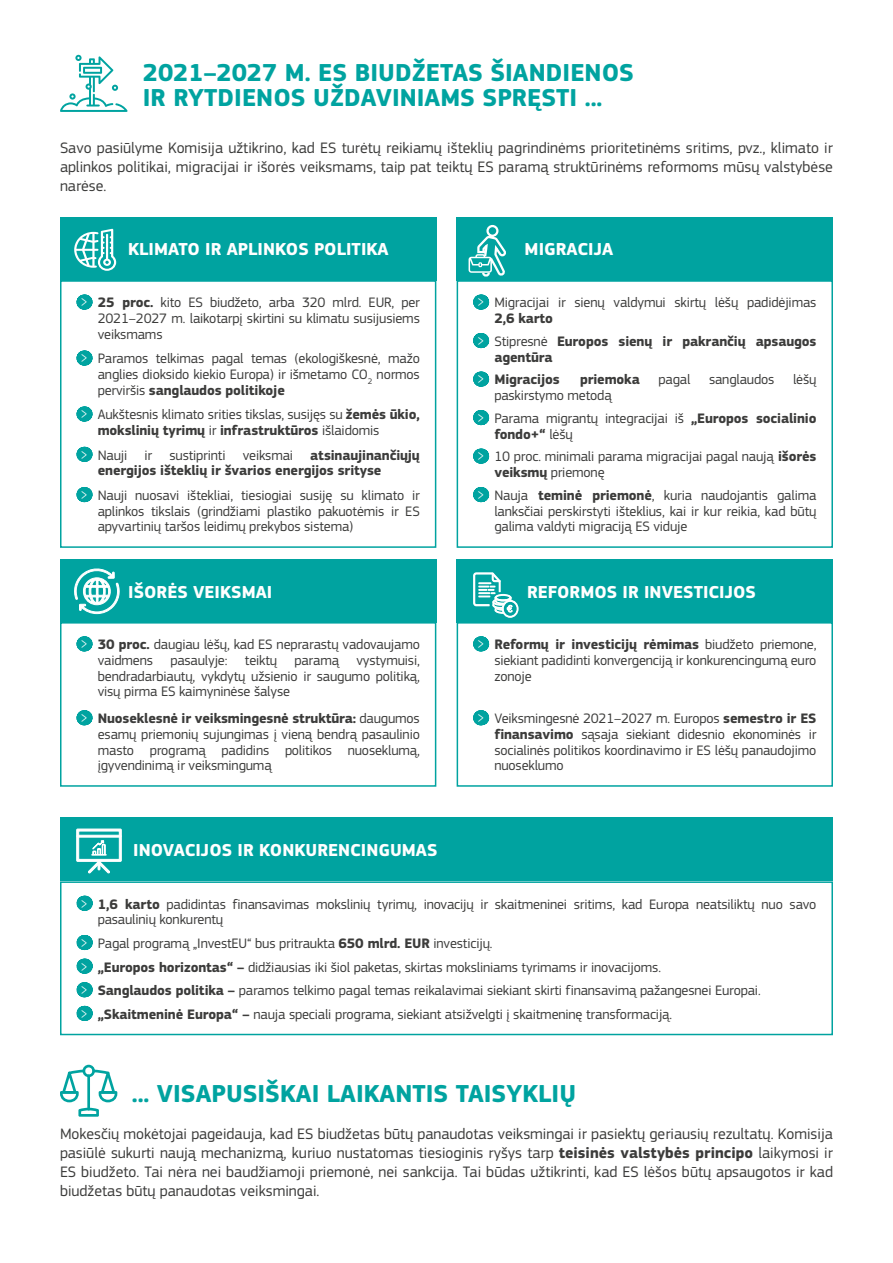
<style>
.page{position:relative;width:893px;height:1263px;background:#fff}
.page>*{position:absolute;margin:0;border:0;box-sizing:border-box;transform-origin:0 0}
.title_2{font:700 25.5px/25.5px "EC Square Sans Pro";color:#00a3a0}
.fig4_1{font:700 18px "EC Square Sans Pro";color:#fff}
.body_break{font:15.75px/18.9px "EC Square Sans Pro";color:#3c3c3b;text-align:justify}
.t1{font:14.25px/15.8px "EC Square Sans Pro";letter-spacing:-.01em;color:#3c3c3b;text-align:justify}
.t2{font:700 14.25px/15.8px "EC Square Sans Pro";letter-spacing:-.01em;color:#3c3c3b}
.s1{font-weight:300;font-size:15.6px;color:#fff}
.s2{font-weight:700}
.s3{font-weight:400}
</style>
<div class="page">
<svg style="left:60px;top:1065px;width:57px;height:52px"></svg>
<svg style="left:60px;top:55px;width:68px;height:57px"></svg>
<div style="left:60px;top:817px;width:773px;height:64px;background:#00a3a0"></div>
<svg style="left:76px;top:829px;width:46px;height:44px"></svg>
<div style="left:60px;top:559px;width:376px;height:64px;background:#00a3a0"></div>
<svg style="left:74px;top:568px;width:46px;height:46px"></svg>
<div style="left:457px;top:217px;width:376px;height:64px;background:#00a3a0"></div>
<svg style="left:469px;top:224px;width:37px;height:53px"></svg>
<div style="left:60px;top:217px;width:376px;height:64px;background:#00a3a0"></div>
<svg style="left:74px;top:229px;width:42px;height:42px"></svg>
<div style="left:457px;top:559px;width:376px;height:64px;background:#00a3a0"></div>
<svg style="left:473px;top:572px;width:45px;height:46px"></svg>
<svg style="left:84px;top:295px;width:1px;height:15px"></svg>
<svg style="left:84px;top:351px;width:1px;height:15px"></svg>
<svg style="left:84px;top:406px;width:1px;height:15px"></svg>
<svg style="left:84px;top:447px;width:1px;height:15px"></svg>
<svg style="left:84px;top:487px;width:1px;height:15px"></svg>
<div style="left:60px;top:280px;width:376px;height:268px;border:2px solid #00a3a0"></div>
<svg style="left:84px;top:896px;width:1px;height:15px"></svg>
<svg style="left:84px;top:935px;width:1px;height:15px"></svg>
<svg style="left:84px;top:959px;width:1px;height:15px"></svg>
<svg style="left:84px;top:982px;width:1px;height:15px"></svg>
<svg style="left:84px;top:1006px;width:1px;height:15px"></svg>
<div style="left:60px;top:881px;width:773px;height:154px;border:2px solid #00a3a0"></div>
<svg style="left:481px;top:295px;width:1px;height:15px"></svg>
<svg style="left:481px;top:333px;width:1px;height:15px"></svg>
<svg style="left:481px;top:372px;width:1px;height:15px"></svg>
<svg style="left:481px;top:410px;width:1px;height:15px"></svg>
<svg style="left:481px;top:449px;width:1px;height:15px"></svg>
<svg style="left:481px;top:487px;width:1px;height:15px"></svg>
<div style="left:457px;top:280px;width:376px;height:268px;border:2px solid #00a3a0"></div>
<svg style="left:481px;top:636px;width:1px;height:15px"></svg>
<svg style="left:481px;top:710px;width:1px;height:15px"></svg>
<div style="left:457px;top:622px;width:376px;height:165px;border:2px solid #00a3a0"></div>
<svg style="left:84px;top:636px;width:1px;height:15px"></svg>
<svg style="left:84px;top:710px;width:1px;height:15px"></svg>
<div style="left:60px;top:622px;width:376px;height:165px;border:2px solid #00a3a0"></div>
<p class="title_2" style="left:143px;top:60px;width:493px">2021–2027 M. ES BIUDŽETAS ŠIANDIENOS<br>IR RYTDIENOS UŽDAVINIAMS SPRĘSTI ...</p>
<p class="body_break" style="left:60px;top:139px;width:774px">Savo pasiūlyme Komisija užtikrino, kad ES turėtų reikiamų išteklių pagrindinėms prioritetinėms sritims, pvz., klimato ir aplinkos politikai, migracijai ir išorės veiksmams, taip pat teiktų ES paramą struktūrinėms reformoms mūsų valstybėse narėse.</p>
<p class="fig4_1" style="left:128px;top:239px;width:262px">KLIMATO IR APLINKOS POLITIKA</p>
<p class="fig4_1" style="left:525px;top:239px;width:90px">MIGRACIJA</p>
<p class="t1" style="left:98px;top:295px;width:324px;text-indent:-17px"><span class="s1">&gt;</span> <span class="s2">25 proc.</span> kito ES biudžeto, arba 320 mlrd. EUR, per 2021–2027 m. laikotarpį skirtini su klimatu susijusiems veiksmams</p>
<p class="t1" style="left:98px;top:351px;width:324px;text-indent:-17px"><span class="s1">&gt;</span> Paramos telkimas pagal temas (ekologiškesnė, mažo anglies dioksido kiekio Europa) ir išmetamo CO<sub>2</sub> normos perviršis <span class="s2">sanglaudos politikoje</span></p>
<p class="t1" style="left:98px;top:407px;width:324px;text-indent:-17px"><span class="s1">&gt;</span> Aukštesnis klimato srities tikslas, susijęs su <span class="s2">žemės ūkio, mokslinių tyrimų</span> ir <span class="s2">infrastruktūros</span> išlaidomis</p>
<p class="t2" style="left:98px;top:448px;width:324px;text-indent:-17px"><span class="s1">&gt;</span> <span class="s3">Nauji ir sustiprinti veiksmai</span> atsinaujinančiųjų energijos išteklių ir švarios energijos srityse</p>
<p class="t1" style="left:98px;top:487px;width:324px;text-indent:-17px"><span class="s1">&gt;</span> Nauji nuosavi ištekliai, tiesiogiai susiję su klimato ir aplinkos tikslais (grindžiami plastiko pakuotėmis ir ES apyvartinių taršos leidimų prekybos sistema)</p>
<p class="t1" style="left:494px;top:295px;width:324px;text-indent:-17px"><span class="s1">&gt;</span> Migracijai ir sienų valdymui skirtų lėšų padidėjimas<br><span class="s2">2,6 karto</span></p>
<p class="t2" style="left:494px;top:334px;width:324px;text-indent:-17px"><span class="s1">&gt;</span> <span class="s3">Stipresnė</span> Europos sienų ir pakrančių apsaugos agentūra</p>
<p class="t2" style="left:477px;top:372px;width:84px"><span class="s1">&gt;</span> Migracijos</p>
<p class="t2" style="left:580px;top:372px;width:61px">priemoka</p>
<p class="t1" style="left:658px;top:372px;width:33px">pagal</p>
<p class="t1" style="left:709px;top:372px;width:67px">sanglaudos</p>
<p class="t1" style="left:793px;top:372px;width:25px">lėšų</p>
<p class="t1" style="left:494px;top:388px;width:119px">paskirstymo metodą</p>
<p class="t1" style="left:494px;top:410px;width:324px;text-indent:-17px"><span class="s1">&gt;</span> Parama migrantų integracijai iš <span class="s2">„Europos socialinio fondo+“</span> lėšų</p>
<p class="t1" style="left:494px;top:449px;width:324px;text-indent:-17px"><span class="s1">&gt;</span> 10 proc. minimali parama migracijai pagal naują <span class="s2">išorės veiksmų</span> priemonę</p>
<p class="t1" style="left:494px;top:488px;width:324px;text-indent:-17px"><span class="s1">&gt;</span> Nauja <span class="s2">teminė priemonė</span>, kuria naudojantis galima lanksčiai perskirstyti išteklius, kai ir kur reikia, kad būtų galima valdyti migraciją ES viduje</p>
<p class="fig4_1" style="left:128px;top:581px;width:146px">IŠORĖS VEIKSMAI</p>
<p class="fig4_1" style="left:527px;top:581px;width:230px">REFORMOS IR INVESTICIJOS</p>
<p class="t1" style="left:98px;top:637px;width:324px;text-indent:-17px"><span class="s1">&gt;</span> <span class="s2">30 proc.</span> daugiau lėšų, kad ES neprarastų vadovaujamo vaidmens pasaulyje: teiktų paramą vystymuisi, bendradarbiautų, vykdytų užsienio ir saugumo politiką, visų pirma ES kaimyninėse šalyse</p>
<p class="t1" style="left:98px;top:711px;width:324px;text-indent:-17px"><span class="s1">&gt;</span> <span class="s2">Nuoseklesnė ir veiksmingesnė struktūra:</span> daugumos esamų priemonių sujungimas į vieną bendrą pasaulinio masto programą padidins politikos nuoseklumą, įgyvendinimą ir veiksmingumą</p>
<p class="t1" style="left:494px;top:637px;width:324px;text-indent:-17px"><span class="s1">&gt;</span> <span class="s2">Reformų ir investicijų rėmimas</span> biudžeto priemone, siekiant padidinti konvergenciją ir konkurencingumą euro zonoje</p>
<p class="t1" style="left:494px;top:711px;width:324px;text-indent:-17px"><span class="s1">&gt;</span> Veiksmingesnė 2021–2027 m. Europos <span class="s2">semestro ir ES finansavimo</span> sąsaja siekiant didesnio ekonominės ir socialinės politikos koordinavimo ir ES lėšų panaudojimo nuoseklumo</p>
<p class="fig4_1" style="left:133px;top:839px;width:306px">INOVACIJOS IR KONKURENCINGUMAS</p>
<p class="t1" style="left:98px;top:896px;width:720px;text-indent:-17px"><span class="s1">&gt;</span> <span class="s2">1,6 karto</span> padidintas finansavimas mokslinių tyrimų, inovacijų ir skaitmeninei sritims, kad Europa neatsiliktų nuo savo pasaulinių konkurentų</p>
<p class="t1" style="left:81px;top:935px;width:413px"><span class="s1">&gt;</span> Pagal programą „InvestEU“ bus pritraukta <span class="s2">650 mlrd. EUR</span> investicijų.</p>
<p class="t1" style="left:81px;top:959px;width:582px"><span class="s1">&gt;</span> <span class="s2">„Europos horizontas“ –</span> didžiausias iki šiol paketas, skirtas moksliniams tyrimams ir inovacijoms.</p>
<p class="t1" style="left:81px;top:983px;width:681px"><span class="s1">&gt;</span> <span class="s2">Sanglaudos politika –</span> paramos telkimo pagal temas reikalavimai siekiant skirti finansavimą pažangesnei Europai.</p>
<p class="t1" style="left:81px;top:1006px;width:593px"><span class="s1">&gt;</span> <span class="s2">„Skaitmeninė Europa“ –</span> nauja speciali programa, siekiant atsižvelgti į skaitmeninę transformaciją.</p>
<p class="title_2" style="left:132px;top:1082px;width:446px">... VISAPUSIŠKAI LAIKANTIS TAISYKLIŲ</p>
<p class="body_break" style="left:60px;top:1124px;width:774px">Mokesčių mokėtojai pageidauja, kad ES biudžetas būtų panaudotas veiksmingai ir pasiektų geriausių rezultatų. Komisija pasiūlė sukurti naują mechanizmą, kuriuo nustatomas tiesioginis ryšys tarp <span class="s2">teisinės valstybės principo</span> laikymosi ir ES biudžeto. Tai nėra nei baudžiamoji priemonė, nei sankcija. Tai būdas užtikrinti, kad ES lėšos būtų apsaugotos ir kad biudžetas būtų panaudotas veiksmingai.</p>
</div>
